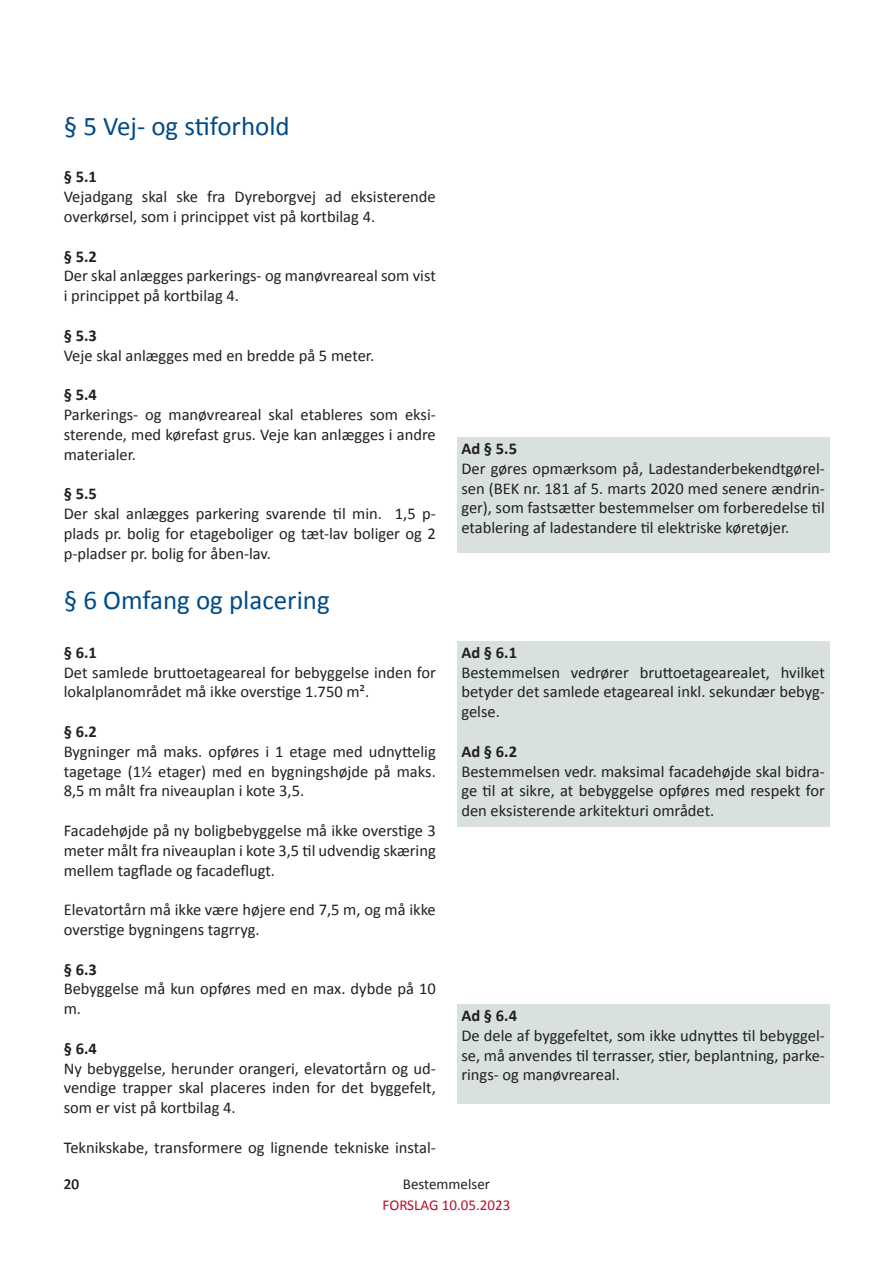
<style>
.page{position:relative;width:893px;height:1263px;background:#fff}
.page>*{position:absolute;margin:0;border:0;box-sizing:border-box;transform-origin:0 0}
.t1{font:27px "Calibri";color:#004b87}
.t2{font:16.5px/19.8px "Calibri";color:#231f20;text-align:justify}
.t3{font:700 16.5px "Calibri";color:#231f20}
.t4{font:15px "Calibri";color:#ba0d2b}
.t5{font:15px "Calibri";color:#231f20}
</style>
<div class="page">
<div style="left:457px;top:437px;width:372px;height:116px;background:#d8e1df"></div>
<div style="left:457px;top:1004px;width:372px;height:100px;background:#d8e1df"></div>
<div style="left:457px;top:641px;width:372px;height:186px;background:#d8e1df"></div>
<h1 class="t1" style="left:64px;top:109px;width:228px">§ 5 Vej- og stiforhold</h1>
<p class="t3" style="left:64px;top:166px;width:35px">§ 5.1</p>
<p class="t2" style="left:64px;top:187px;width:374px">Vejadgang skal ske fra Dyreborgvej ad eksisterende overkørsel, som i princippet vist på kortbilag 4.</p>
<p class="t3" style="left:64px;top:246px;width:35px">§ 5.2</p>
<p class="t2" style="left:64px;top:266px;width:374px">Der skal anlægges parkerings- og manøvreareal som vist i princippet på kortbilag 4.</p>
<p class="t3" style="left:64px;top:325px;width:35px">§ 5.3</p>
<p class="t2" style="left:64px;top:345px;width:312px">Veje skal anlægges med en bredde på 5 meter.</p>
<p class="t3" style="left:64px;top:384px;width:35px">§ 5.4</p>
<p class="t2" style="left:64px;top:405px;width:374px">Parkerings- og manøvreareal skal etableres som eksi&shy;sterende, med kørefast grus. Veje kan anlægges i andre materialer.</p>
<p class="t3" style="left:64px;top:483px;width:35px">§ 5.5</p>
<p class="t2" style="left:64px;top:504px;width:374px">Der skal anlægges parkering svarende til min. 1,5 p&shy;plads pr. bolig for etageboliger og tæt-lav boliger og 2 p-pladser pr. bolig for åben-lav.</p>
<h1 class="t1" style="left:64px;top:583px;width:267px">§ 6 Omfang og placering</h1>
<p class="t3" style="left:64px;top:642px;width:35px">§ 6.1</p>
<p class="t2" style="left:64px;top:662px;width:374px">Det samlede bruttoetageareal for bebyggelse inden for lokalplanområdet må ikke overstige 1.750 m².</p>
<p class="t3" style="left:64px;top:721px;width:35px">§ 6.2</p>
<p class="t2" style="left:64px;top:741px;width:374px">Bygninger må maks. opføres i 1 etage med udnyttelig tagetage (1½ etager) med en bygningshøjde på maks.<br>8,5 m målt fra niveauplan i kote 3,5.</p>
<p class="t2" style="left:64px;top:821px;width:374px">Facadehøjde på ny boligbebyggelse må ikke overstige 3 meter målt fra niveauplan i kote 3,5 til udvendig skæring mellem tagflade og facadeflugt.</p>
<p class="t2" style="left:64px;top:900px;width:374px">Elevatortårn må ikke være højere end 7,5 m, og må ikke overstige bygningens tagrryg.</p>
<p class="t3" style="left:64px;top:958px;width:35px">§ 6.3</p>
<p class="t2" style="left:64px;top:979px;width:374px">Bebyggelse må kun opføres med en max. dybde på 10 m.</p>
<p class="t3" style="left:64px;top:1038px;width:35px">§ 6.4</p>
<p class="t2" style="left:64px;top:1058px;width:374px">Ny bebyggelse, herunder orangeri, elevatortårn og ud&shy;vendige trapper skal placeres inden for det byggefelt, som er vist på kortbilag 4.</p>
<p class="t2" style="left:64px;top:1137px;width:374px">Teknikskabe, transformere og lignende tekniske instal-</p>
<p class="t3" style="left:461px;top:438px;width:57px">Ad § 5.5</p>
<p class="t2" style="left:461px;top:458px;width:365px">Der gøres opmærksom på, Ladestanderbekendtgørel&shy;sen (BEK nr. 181 af 5. marts 2020 med senere ændrin&shy;ger), som fastsætter bestemmelser om forberedelse til etablering af ladestandere til elektriske køretøjer.</p>
<p class="t3" style="left:461px;top:642px;width:57px">Ad § 6.1</p>
<p class="t2" style="left:461px;top:662px;width:365px">Bestemmelsen vedrører bruttoetagearealet, hvilket betyder det samlede etageareal inkl. sekundær bebyg&shy;gelse.</p>
<p class="t3" style="left:461px;top:741px;width:57px">Ad § 6.2</p>
<p class="t2" style="left:461px;top:761px;width:365px">Bestemmelsen vedr. maksimal facadehøjde skal bidra&shy;ge til at sikre, at bebyggelse opføres med respekt for den eksisterende arkitekturi området.</p>
<p class="t3" style="left:461px;top:1005px;width:57px">Ad § 6.4</p>
<p class="t2" style="left:461px;top:1025px;width:365px">De dele af byggefeltet, som ikke udnyttes til bebyggel&shy;se, må anvendes til terrasser, stier, beplantning, parke&shy;rings- og manøvreareal.</p>
<p class="t5" style="left:64px;top:1175px;width:17px">20</p>
<p class="t5" style="left:403px;top:1175px;width:89px">Bestemmelser</p>
<p class="t4" style="left:383px;top:1196px;width:129px">FORSLAG 10.05.2023</p>
</div>
